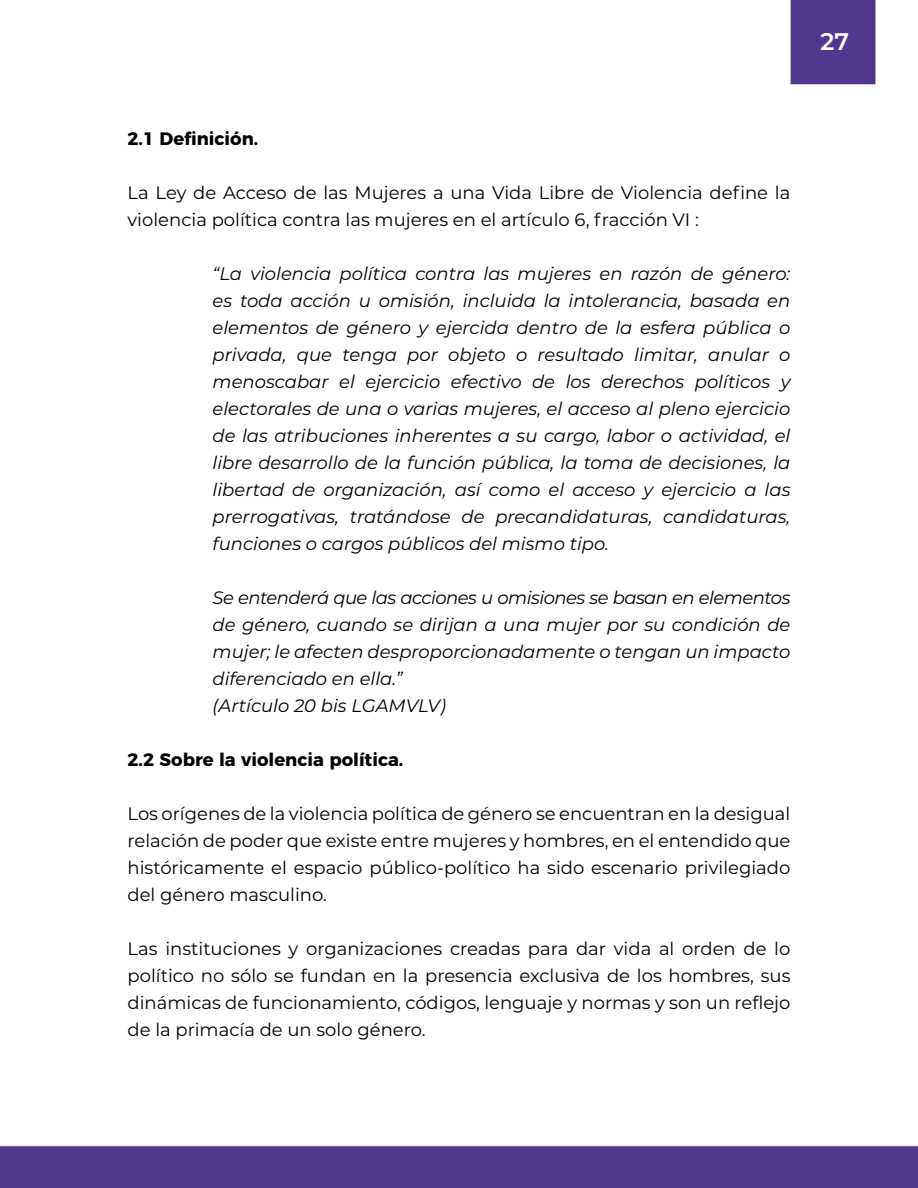
<style>
.page{position:relative;width:918px;height:1188px;background:#fff}
.page>*{position:absolute;margin:0;border:0;box-sizing:border-box;transform-origin:0 0}
.t1{font:600 24px "Montserrat";color:#fff}
.t2{font:italic 18px/27px "Montserrat";color:#000;text-align:justify}
.t3{font:18px/27px "Montserrat";color:#000;text-align:justify}
.t4{font:700 18px "Montserrat";color:#000}
</style>
<div class="page">
<img style="left:0;top:0;width:918px;height:1188px">
<h1 class="t1" style="left:821px;top:24px;width:30px">27</h1>
<p class="t4" style="left:128px;top:124px;width:132px">2.1 Definición.</p>
<p class="t3" style="left:128px;top:178px;width:664px">La Ley de Acceso de las Mujeres a una Vida Libre de Violencia define la violencia política contra las mujeres en el artículo 6, fracción VI :</p>
<p class="t2" style="left:213px;top:259px;width:579px">“La violencia política contra las mujeres en razón de género: es toda acción u omisión, incluida la intolerancia, basada en elementos de género y ejercida dentro de la esfera pública o privada, que tenga por objeto o resultado limitar, anular o menoscabar el ejercicio efectivo de los derechos políticos y electorales de una o varias mujeres, el acceso al pleno ejercicio de las atribuciones inherentes a su cargo, labor o actividad, el libre desarrollo de la función pública, la toma de decisiones, la libertad de organización, así como el acceso y ejercicio a las prerrogativas, tratándose de precandidaturas, candidaturas, funciones o cargos públicos del mismo tipo.</p>
<p class="t2" style="left:213px;top:583px;width:579px;text-align:left">Se entenderá que las acciones u omisiones se basan en elementos de género, cuando se dirijan a una mujer por su condición de mujer; le afecten desproporcionadamente o tengan un impacto diferenciado en ella.”<br>(Artículo 20 bis LGAMVLV)</p>
<p class="t4" style="left:128px;top:745px;width:277px">2.2 Sobre la violencia política.</p>
<p class="t3" style="left:128px;top:799px;width:664px">Los orígenes de la violencia política de género se encuentran en la desigual relación de poder que existe entre mujeres y hombres, en el entendido que históricamente el espacio público-político ha sido escenario privilegiado del género masculino.</p>
<p class="t3" style="left:128px;top:934px;width:664px">Las instituciones y organizaciones creadas para dar vida al orden de lo político no sólo se fundan en la presencia exclusiva de los hombres, sus dinámicas de funcionamiento, códigos, lenguaje y normas y son un reflejo de la primacía de un solo género.</p>
</div>
